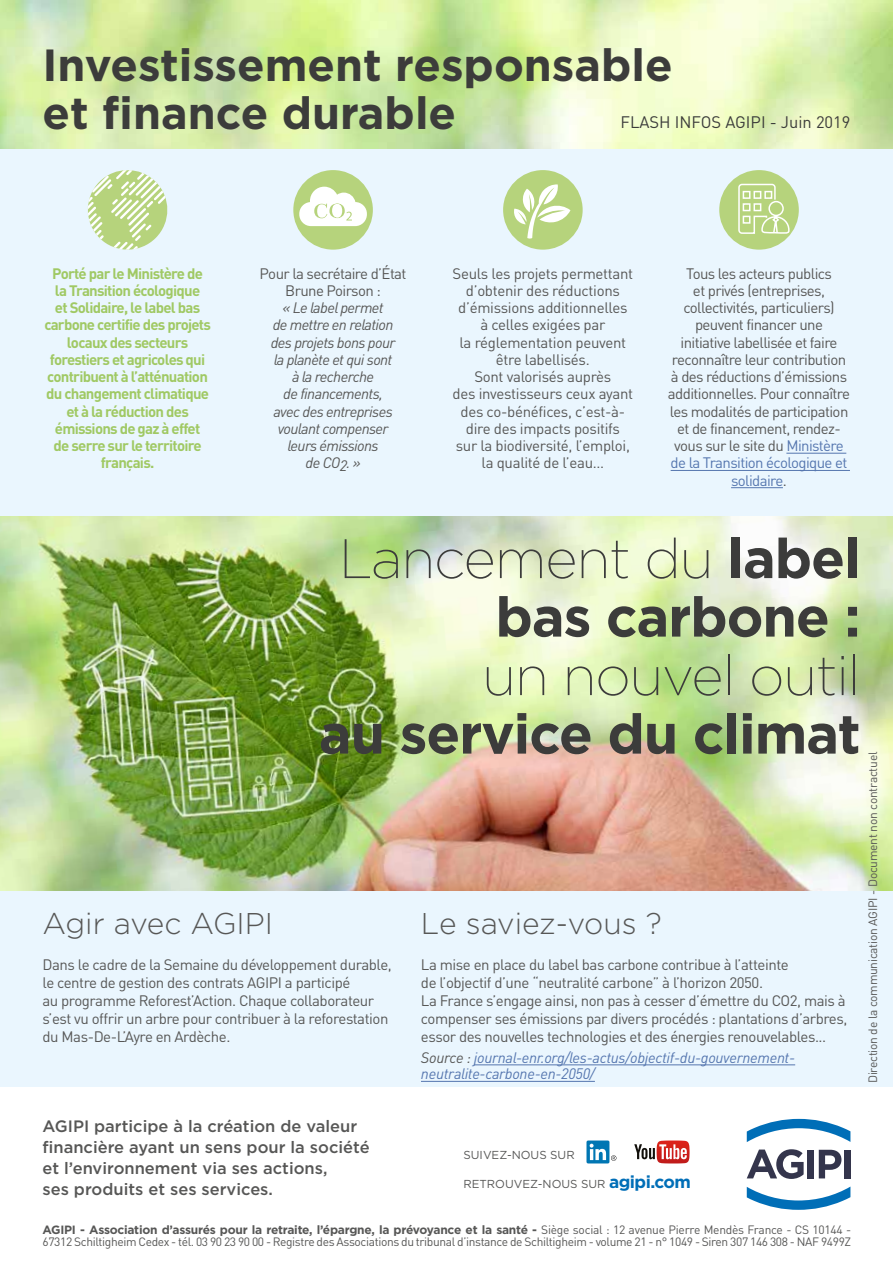
<style>
.page{position:relative;width:893px;height:1263px;background:#fff}
.page>*{position:absolute;margin:0;border:0;box-sizing:border-box;transform-origin:0 0}
.t1{font:700 55.5px/58.5px "Gotham";letter-spacing:-.02em;color:#3c3c3b;text-align:right}
.t2{font:200 55.5px "Gotham";letter-spacing:-.02em;color:#3c3c3b}
.t3{font:700 45px/48px "Gotham";color:#3c3c3b}
.t4{font:300 30px "Gotham";color:#575756}
.t5{font:500 16.5px/21px "Gotham";color:#575756}
.t6{font:16.5px "DIN Pro";color:#3c3c3b}
.t7{font:15px/17.2px "DIN Pro";letter-spacing:-.03em;color:#575756;text-align:center}
.t8{font:700 15px/17.2px "DIN Pro";letter-spacing:-.05em;color:#a0c964;text-align:center}
.t9{font:italic 15px/17.2px "DIN Pro";letter-spacing:-.04em;color:#575756;text-align:center}
.t10{font:italic 15px/16.5px "DIN Pro";letter-spacing:-.02em;color:#5576af}
.t11{font:12px "DIN Pro";letter-spacing:-.03em;color:#575756}
.t12{font:700 12px "Gotham";letter-spacing:-.02em;color:#575756}
.t13{font:11.55px "Gotham";color:#575756}
.s1{color:#5576af}
.s2{font-weight:200}
.s3{color:#575756}
.s4{font-weight:700;font-size:17.25px;color:#006eb7}
.s5{font-family:"DIN Pro";font-weight:400}
</style>
<div class="page">
<div style="left:0;top:149px;width:893px;height:370px;background:#eaf6fe"></div>
<div style="left:0;top:889px;width:893px;height:197px;background:#eaf6fe"></div>
<hr style="left:474px;top:1064px;width:321px;height:1px;background:#5576af">
<hr style="left:421px;top:1081px;width:174px;height:1px;background:#5576af">
<img style="left:0;top:517px;width:893px;height:374px">
<img style="left:0;top:0;width:893px;height:149px">
<svg style="left:747px;top:1119px;width:103px;height:23px"></svg>
<svg style="left:747px;top:1187px;width:103px;height:23px"></svg>
<svg style="left:747px;top:1149px;width:57px;height:30px"></svg>
<svg style="left:819px;top:1150px;width:22px;height:28px"></svg>
<div style="left:808px;top:1150px;width:6px;height:28px;background:#34354c"></div>
<div style="left:844px;top:1150px;width:6px;height:28px;background:#34354c"></div>
<div style="left:586px;top:1140px;width:23px;height:23px;background:#0076b3;border-radius:2px"></div>
<svg style="left:590px;top:1144px;width:26px;height:17px"></svg>
<svg style="left:634px;top:1140px;width:56px;height:23px"></svg>
<div style="left:721px;top:172px;width:76px;height:76px;background:#b6d37c;border-radius:50%"></div>
<div style="left:719px;top:170px;width:80px;height:80px;border:3px solid #b6d37c;border-radius:50%"></div>
<svg style="left:738px;top:183px;width:52px;height:52px"></svg>
<div style="left:503px;top:170px;width:80px;height:80px;border:3px solid #b6d37c;border-radius:50%"></div>
<div style="left:505px;top:172px;width:76px;height:76px;background:#b6d37c;border-radius:50%"></div>
<svg style="left:513px;top:184px;width:57px;height:55px"></svg>
<hr style="left:786px;top:453px;width:60px;height:1px;background:#5576af">
<hr style="left:671px;top:470px;width:179px;height:1px;background:#5576af">
<hr style="left:731px;top:487px;width:52px;height:1px;background:#5576af">
<svg style="left:88px;top:170px;width:80px;height:80px"></svg>
<div style="left:295px;top:172px;width:76px;height:76px;background:#b6d37c;border-radius:50%"></div>
<div style="left:293px;top:170px;width:80px;height:80px;border:3px solid #b6d37c;border-radius:50%"></div>
<svg style="left:299px;top:187px;width:68px;height:39px"></svg>
<h2 class="t3" style="left:43px;top:40px;width:632px">Investissement responsable et finance durable</h2>
<p class="t6" style="left:620px;top:109px;width:232px">FLASH INFOS AGIPI - Juin 2019</p>
<p class="t7" style="left:260px;top:263px;width:148px">Pour la secrétaire d’État<br>Brune Poirson :</p>
<p class="t9" style="left:271px;top:298px;width:126px">« Le label permet<br>de mettre en relation des projets bons pour la planète et qui sont à la recherche<br>de financements, avec des entreprises voulant compenser leurs émissions<br>de CO2. »</p>
<p class="t8" style="left:44px;top:263px;width:168px">Porté par le Ministère de la Transition écologique<br>et Solidaire, le label bas carbone certifie des projets locaux des secteurs forestiers et agricoles qui contribuent à l’atténuation du changement climatique et à la réduction des émissions de gaz à effet<br>de serre sur le territoire français.</p>
<p class="t7" style="left:668px;top:263px;width:184px">Tous les acteurs publics<br>et privés (entreprises, collectivités, particuliers) peuvent financer une initiative labellisée et faire reconnaître leur contribution à des réductions d’émissions additionnelles. Pour connaître les modalités de participation et de financement, rendez&shy;vous sur le site du <span class="s1">Ministère de la Transition écologique et solidaire</span>.</p>
<p class="t7" style="left:453px;top:263px;width:182px">Seuls les projets permettant d’obtenir des réductions d’émissions additionnelles à celles exigées par<br>la réglementation peuvent être labellisés.<br>Sont valorisés auprès<br>des investisseurs ceux ayant des co-bénéfices, c’est-à&shy;dire des impacts positifs<br>sur la biodiversité, l’emploi, la qualité de l’eau…</p>
<h1 class="t1" style="left:339px;top:529px;width:523px"><span class="s2">Lancement du</span> label bas carbone :</h1>
<h1 class="t2" style="left:482px;top:641px;width:380px">un nouvel outil</h1>
<h1 class="t1" style="left:319px;top:704px;width:543px">au service du climat</h1>
<h3 class="t4" style="left:43px;top:904px;width:232px">Agir avec AGIPI</h3>
<p class="t7" style="left:43px;top:954px;width:351px;line-height:18px;text-align:left">Dans le cadre de la Semaine du développement durable, le centre de gestion des contrats AGIPI a participé<br>au programme Reforest’Action. Chaque collaborateur s’est vu offrir un arbre pour contribuer à la reforestation du Mas-De-L’Ayre en Ardèche.</p>
<h3 class="t4" style="left:421px;top:904px;width:242px">Le saviez-vous ?</h3>
<p class="t7" style="left:421px;top:954px;width:428px;line-height:18px;text-align:left">La mise en place du label bas carbone contribue à l’atteinte<br>de l’objectif d’une “neutralité carbone” à l’horizon 2050.<br>La France s’engage ainsi, non pas à cesser d’émettre du CO2, mais à compenser ses émissions par divers procédés : plantations d’arbres, essor des nouvelles technologies et des énergies renouvelables...</p>
<p class="t10" style="left:421px;top:1048px;width:376px"><span class="s3">Source :</span> journal-enr.org/les-actus/objectif-du-gouvernement&shy;neutralite-carbone-en-2050/</p>
<p class="t11" style="left:863px;top:1083px;width:333px;rotate:-90deg">Direction de la communication AGIPI - Document non contractuel</p>
<p class="t5" style="left:43px;top:1115px;width:329px">AGIPI participe à la création de valeur financière ayant un sens pour la société et l’environnement via ses actions,<br>ses produits et ses services.</p>
<p class="t13" style="left:463px;top:1148px;width:113px">SUIVEZ-NOUS SUR</p>
<p class="t13" style="left:463px;top:1176px;width:229px">RETROUVEZ-NOUS SUR <span class="s4">agipi.com</span></p>
<p class="t12" style="left:43px;top:1222px;width:810px">AGIPI - Association d’assurés pour la retraite, l’épargne, la prévoyance et la santé - <span class="s5">Siège social : 12 avenue Pierre Mendès France - CS 10144 -</span></p>
<p class="t11" style="left:43px;top:1232px;width:810px">67312 Schiltigheim Cedex - tél. 03 90 23 90 00 - Registre des Associations du tribunal d’instance de Schiltigheim - volume 21 - n° 1049 - Siren 307 146 308 - NAF 9499Z</p>
</div>
